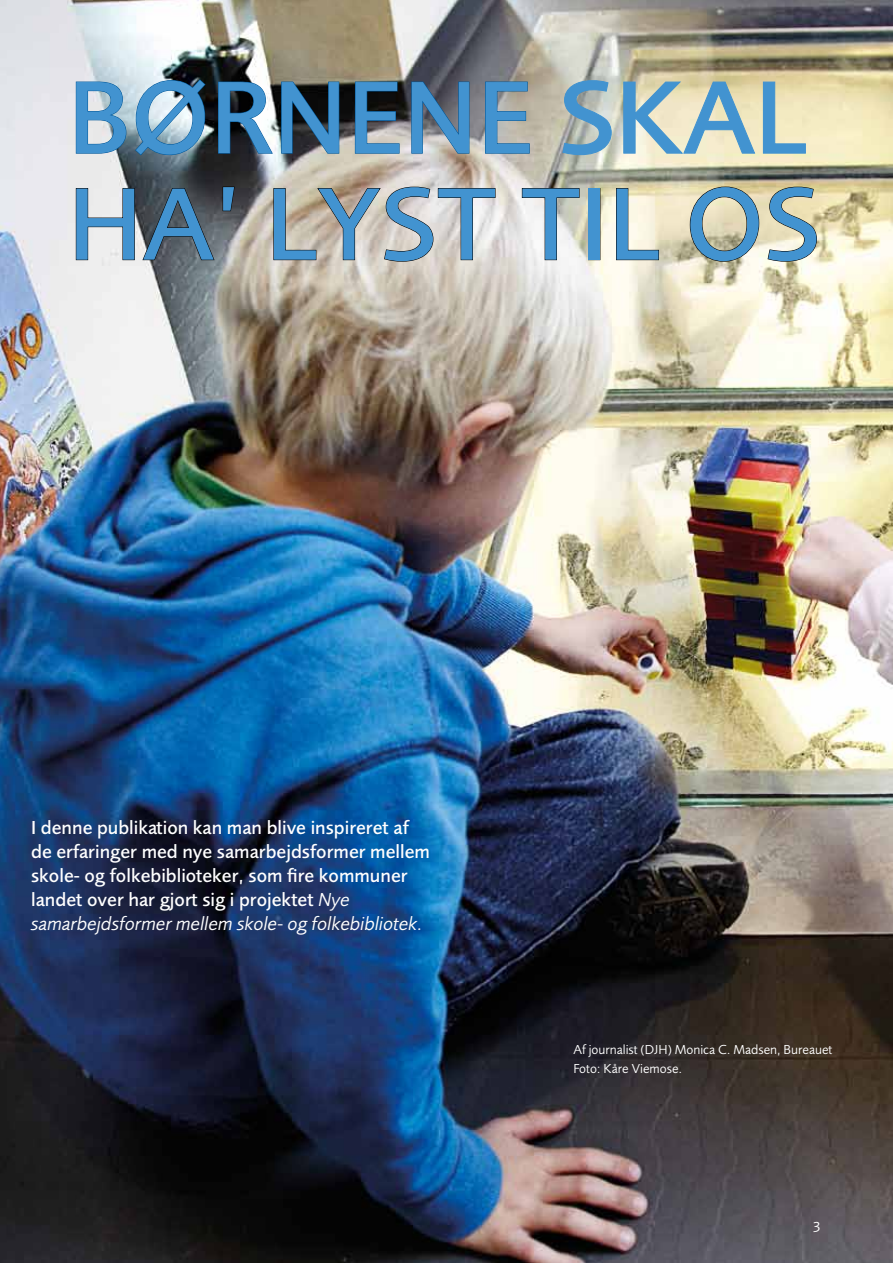
<style>
.page{position:relative;width:893px;height:1263px;background:#fff}
.page>*{position:absolute;margin:0;border:0;box-sizing:border-box;transform-origin:0 0}
.t1{font:500 106.5px/106.5px "Foundry Sans";color:#4293d0}
.t2{font:500 19.5px/24px "Foundry Sans";color:#fff}
.t3{font:15px "Foundry Sans";color:#fff}
.t4{font:13.5px/18.8px "Foundry Sans";color:#fff}
.s1{font-weight:400;font-style:italic}
</style>
<div class="page">
<img style="left:0;top:0;width:893px;height:1263px">
<svg style="left:75px;top:81px;width:52px;height:73px;background:#b4c5d1"></svg>
<img style="left:134px;top:79px;width:72px;height:77px">
<svg style="left:217px;top:81px;width:56px;height:74px"></svg>
<svg style="left:281px;top:81px;width:59px;height:73px;background:#262e34"></svg>
<svg style="left:354px;top:81px;width:46px;height:73px;background:#50565a"></svg>
<svg style="left:411px;top:81px;width:59px;height:73px;background:#747b85"></svg>
<svg style="left:484px;top:81px;width:46px;height:73px;background:#9ca2a3"></svg>
<svg style="left:562px;top:80px;width:50px;height:76px;background:#b2bcb8"></svg>
<svg style="left:623px;top:81px;width:133px;height:74px;background:#dfddc3"></svg>
<svg style="left:762px;top:81px;width:44px;height:73px;background:#e4e0be"></svg>
<svg style="left:75px;top:188px;width:60px;height:73px;background:#d4d4d4"></svg>
<svg style="left:142px;top:188px;width:73px;height:73px;background:#4d545a"></svg>
<svg style="left:222px;top:186px;width:13px;height:26px"></svg>
<svg style="left:273px;top:186px;width:223px;height:76px;background:#c5beb5"></svg>
<svg style="left:521px;top:188px;width:59px;height:73px"></svg>
<div style="left:588px;top:188px;width:12px;height:72px;border:1px solid #000"></div>
<svg style="left:615px;top:188px;width:44px;height:73px;background:#e6e1ce"></svg>
<svg style="left:689px;top:186px;width:71px;height:76px;background:#cac2a3"></svg>
<svg style="left:767px;top:186px;width:50px;height:76px;background:#d7cead"></svg>
<h1 class="t1" style="left:68px;top:64px;width:754px">Børnene skal ha’ lyst til os</h1>
<p class="t2" style="left:31px;top:815px;width:400px">I denne publikation kan man blive inspireret af de erfaringer med nye samarbejdsformer mellem skole- og folkebiblioteker, som fire kommuner landet over har gjort sig i projektet <span class="s1">Nye samarbejdsformer mellem skole- og folkebibliotek.</span></p>
<p class="t4" style="left:573px;top:1040px;width:261px">Af journalist (DJH) Monica C. Madsen, Bureauet<br>Foto: Kåre Viemose.</p>
<p class="t3" style="left:813px;top:1218px;width:9px">3</p>
</div>
